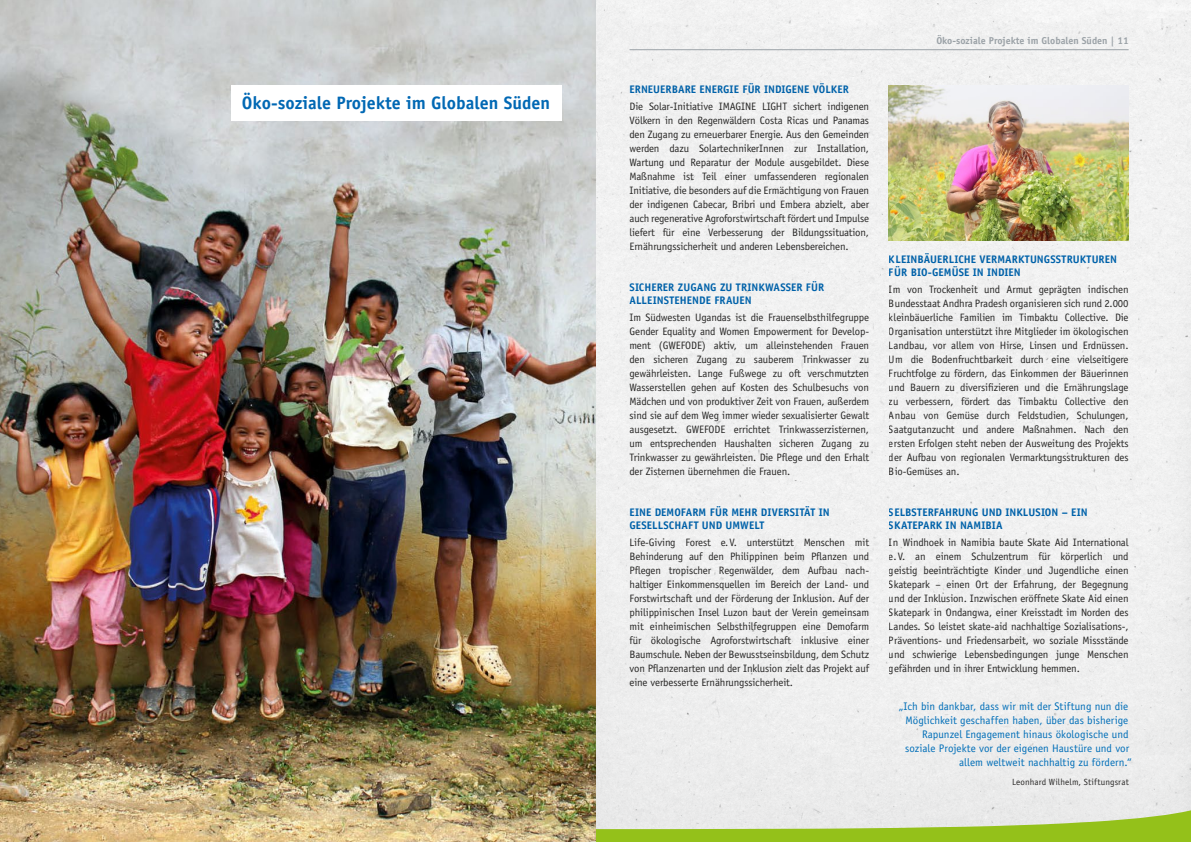
<style>
.page{position:relative;width:1191px;height:842px;background:#fff}
.page>*{position:absolute;margin:0;border:0;box-sizing:border-box;transform-origin:0 0}
.t1{font:700 18px "Officina Sans";color:#0068b4}
.t2{font:700 11px/13px "Officina Sans";letter-spacing:.005em;color:#0068b4}
.t3{font:11px "Officina Sans";color:#006eb8}
.t4{font:10.8px/14px "Officina Sans";letter-spacing:-.01em;color:#2b2a29;text-align:justify}
.t5{font:700 10px "Officina Sans";color:#9ba2a7}
.t6{font:9px "Officina Sans";letter-spacing:.01em;color:#2b2a29}
</style>
<div class="page">
<div style="left:595px;top:0;width:596px;height:842px;background:#f0f0f0"></div>
<hr style="left:629px;top:49px;width:499px;height:1px;background:#9ba2a7">
<svg style="left:595px;top:809px;width:596px;height:33px"></svg>
<img style="left:0;top:0;width:595px;height:842px">
<div style="left:231px;top:85px;width:330px;height:35px;background:#fff"></div>
<img style="left:889px;top:85px;width:239px;height:156px">
<h1 class="t1" style="left:242px;top:92px;width:310px">Öko-soziale Projekte im Globalen Süden</h1>
<p class="t2" style="left:629px;top:82px;width:221px">ERNEUERBARE ENERGIE FÜR INDIGENE VÖLKER</p>
<p class="t4" style="left:629px;top:99px;width:241px">Die Solar-Initiative IMAGINE LIGHT sichert indigenen Völkern in den Regenwäldern Costa Ricas und Panamas den Zugang zu erneuerbarer Energie. Aus den Gemeinden werden dazu SolartechnikerInnen zur Installation, Wartung und Reparatur der Module ausgebildet. Diese Maßnahme ist Teil einer umfassenderen regionalen Initiative, die besonders auf die Ermächtigung von Frauen der indigenen Cabecar, Bribri und Embera abzielt, aber auch regenerative Agroforstwirtschaft fördert und Impulse liefert für eine Verbesserung der Bildungssituation, Ernährungssicherheit und anderen Lebensbereichen.</p>
<p class="t2" style="left:629px;top:280px;width:196px">SICHERER ZUGANG ZU TRINKWASSER FÜR<br>ALLEINSTEHENDE FRAUEN</p>
<p class="t4" style="left:629px;top:310px;width:241px">Im Südwesten Ugandas ist die Frauenselbsthilfegruppe Gender Equality and Women Empowerment for Develop&shy;ment (GWEFODE) aktiv, um alleinstehenden Frauen den sicheren Zugang zu sauberem Trinkwasser zu gewährleisten. Lange Fußwege zu oft verschmutzten Wasserstellen gehen auf Kosten des Schulbesuchs von Mädchen und von produktiver Zeit von Frauen, außerdem sind sie auf dem Weg immer wieder sexualisierter Gewalt ausgesetzt. GWEFODE errichtet Trinkwasserzisternen, um entsprechenden Haushalten sicheren Zugang zu Trinkwasser zu gewährleisten. Die Pflege und den Erhalt der Zisternen übernehmen die Frauen.</p>
<p class="t2" style="left:629px;top:506px;width:202px">EINE DEMOFARM FÜR MEHR DIVERSITÄT IN<br>GESELLSCHAFT UND UMWELT</p>
<p class="t4" style="left:629px;top:535px;width:241px">Life-Giving Forest e.V. unterstützt Menschen mit Behinderung auf den Philippinen beim Pflanzen und Pflegen tropischer Regenwälder, dem Aufbau nach&shy;haltiger Einkommensquellen im Bereich der Land- und Forstwirtschaft und der Förderung der Inklusion. Auf der philippinischen Insel Luzon baut der Verein gemeinsam mit einheimischen Selbsthilfegruppen eine Demofarm für ökologische Agroforstwirtschaft inklusive einer Baumschule. Neben der Bewusstseinsbildung, dem Schutz von Pflanzenarten und der Inklusion zielt das Projekt auf eine verbesserte Ernährungssicherheit.</p>
<p class="t5" style="left:936px;top:34px;width:194px">Öko-soziale Projekte im Globalen Süden | 11</p>
<p class="t2" style="left:889px;top:252px;width:230px">KLEINBÄUERLICHE VERMARKTUNGSSTRUKTUREN<br>FÜR BIO-GEMÜSE IN INDIEN</p>
<p class="t4" style="left:889px;top:282px;width:241px">Im von Trockenheit und Armut geprägten indischen Bundesstaat Andhra Pradesh organisieren sich rund 2.000 kleinbäuerliche Familien im Timbaktu Collective. Die Organisation unterstützt ihre Mitglieder im ökologischen Landbau, vor allem von Hirse, Linsen und Erdnüssen.<br>Um die Bodenfruchtbarkeit durch eine vielseitigere Fruchtfolge zu fördern, das Einkommen der Bäuerinnen und Bauern zu diversifizieren und die Ernährungslage zu verbessern, fördert das Timbaktu Collective den Anbau von Gemüse durch Feldstudien, Schulungen, Saatgutanzucht und andere Maßnahmen. Nach den ersten Erfolgen steht neben der Ausweitung des Projekts der Aufbau von regionalen Vermarktungsstrukturen des Bio-Gemüses an.</p>
<p class="t2" style="left:889px;top:506px;width:200px">SELBSTERFAHRUNG UND INKLUSION – EIN<br>SKATEPARK IN NAMIBIA</p>
<p class="t4" style="left:889px;top:535px;width:241px">In Windhoek in Namibia baute Skate Aid International e.V. an einem Schulzentrum für körperlich und geistig beeinträchtigte Kinder und Jugendliche einen Skatepark – einen Ort der Erfahrung, der Begegnung und der Inklusion. Inzwischen eröffnete Skate Aid einen Skatepark in Ondangwa, einer Kreisstadt im Norden des Landes. So leistet skate-aid nachhaltige Sozialisations-, Präventions- und Friedensarbeit, wo soziale Missstände und schwierige Lebensbedingungen junge Menschen gefährden und in ihrer Entwicklung hemmen.</p>
<p class="t3" style="left:899px;top:700px;width:231px">„Ich bin dankbar, dass wir mit der Stiftung nun die</p>
<p class="t3" style="left:905px;top:714px;width:224px">Möglichkeit geschaffen haben, über das bisherige</p>
<p class="t3" style="left:922px;top:728px;width:208px">Rapunzel Engagement hinaus ökologische und</p>
<p class="t3" style="left:905px;top:742px;width:226px">soziale Projekte vor der eigenen Haustüre und vor</p>
<p class="t3" style="left:959px;top:756px;width:174px">allem weltweit nachhaltig zu fördern.“</p>
<p class="t6" style="left:1012px;top:777px;width:118px">Leonhard Wilhelm, Stiftungsrat</p>
</div>
